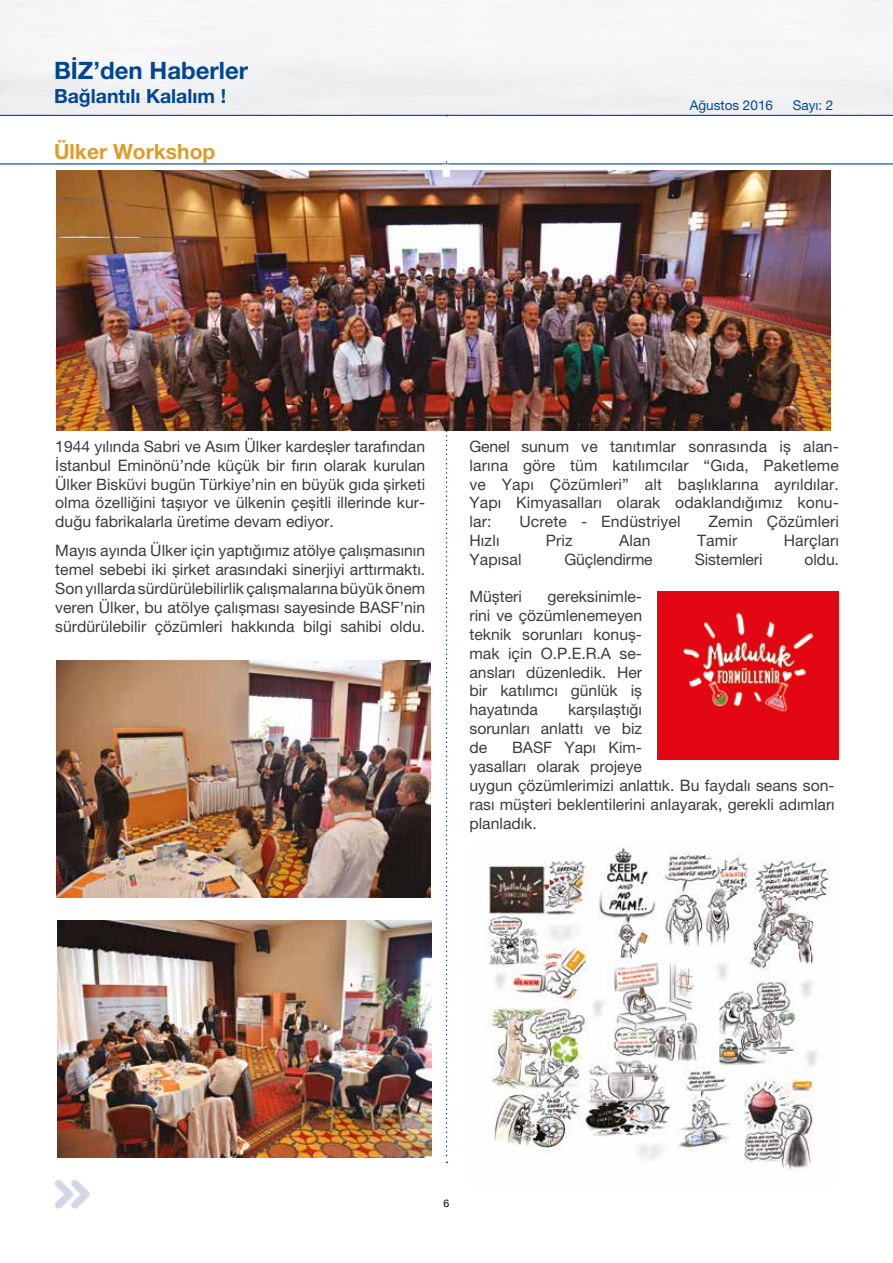
<style>
.page{position:relative;width:893px;height:1263px;background:#fff}
.page>*{position:absolute;margin:0;border:0;box-sizing:border-box;transform-origin:0 0}
.t1{font:700 24px "Helvetica Neue LT Pro";color:#014694}
.t2{font:700 21px "Helvetica Neue LT Pro";color:#de9c2b}
.t3{font:700 19.5px "Helvetica Neue LT Pro";color:#014694}
.t4{font:15.75px/18.9px "Helvetica Neue LT Pro";color:#3c3c3b;text-align:justify}
.t5{font:13.5px "Helvetica Neue LT Pro";color:#014694}
.t6{font:10.5px "Helvetica Neue LT Pro";color:#000}
</style>
<div class="page">
<img style="left:55px;top:1180px;width:35px;height:29px">
<svg style="left:446px;top:116px;width:1px;height:1047px"></svg>
<hr style="left:0;top:115px;width:893px;height:1px;background:#014694">
<hr style="left:0;top:163px;width:893px;height:2px;background:#014694">
<img style="left:657px;top:592px;width:182px;height:167px">
<img style="left:485px;top:847px;width:346px;height:324px">
<img style="left:56px;top:171px;width:774px;height:259px">
<img style="left:56px;top:661px;width:375px;height:236px">
<img style="left:57px;top:921px;width:375px;height:236px">
<div style="left:442px;top:118px;width:7px;height:43px;background:#fff"></div>
<div style="left:442px;top:165px;width:8px;height:12px;background:#fff"></div>
<h1 class="t1" style="left:54px;top:56px;width:196px">BİZ’den Haberler</h1>
<p class="t3" style="left:54px;top:83px;width:174px">Bağlantılı Kalalım !</p>
<h2 class="t2" style="left:54px;top:138px;width:163px">Ülker Workshop</h2>
<p class="t5" style="left:690px;top:98px;width:85px">Ağustos 2016</p>
<p class="t5" style="left:793px;top:98px;width:42px">Sayı: 2</p>
<p class="t4" style="left:55px;top:436px;width:371px">1944 yılında Sabri ve Asım Ülker kardeşler tarafından İstanbul Eminönü’nde küçük bir fırın olarak kurulan Ülker Bisküvi bugün Türkiye’nin en büyük gıda şirketi olma özelliğini taşıyor ve ülkenin çeşitli illerinde kur&shy;duğu fabrikalarla üretime devam ediyor.</p>
<p class="t4" style="left:55px;top:541px;width:371px">Mayıs ayında Ülker için yaptığımız atölye çalışmasının temel sebebi iki şirket arasındaki sinerjiyi arttırmaktı.<br>Son yıllarda sürdürülebilirlik çalışmalarına büyük önem veren Ülker, bu atölye çalışması sayesinde BASF’nin sürdürülebilir çözümleri hakkında bilgi sahibi oldu.</p>
<p class="t4" style="left:469px;top:436px;width:371px">Genel sunum ve tanıtımlar sonrasında iş alan&shy;larına göre tüm katılımcılar “Gıda, Paketleme ve Yapı Çözümleri” alt başlıklarına ayrıldılar.<br>Yapı Kimyasalları olarak odaklandığımız konu&shy;lar:</p>
<p class="t4" style="left:519px;top:512px;width:163px">Ucrete - Endüstriyel</p>
<p class="t4" style="left:708px;top:512px;width:132px">Zemin Çözümleri</p>
<p class="t4" style="left:469px;top:531px;width:32px">Hızlı</p>
<p class="t4" style="left:546px;top:531px;width:28px">Priz</p>
<p class="t4" style="left:619px;top:531px;width:33px">Alan</p>
<p class="t4" style="left:697px;top:531px;width:42px">Tamir</p>
<p class="t4" style="left:784px;top:531px;width:57px">Harçları</p>
<p class="t4" style="left:469px;top:550px;width:54px">Yapısal</p>
<p class="t4" style="left:564px;top:550px;width:90px">Güçlendirme</p>
<p class="t4" style="left:695px;top:550px;width:69px">Sistemleri</p>
<p class="t4" style="left:805px;top:550px;width:36px">oldu.</p>
<p class="t4" style="left:469px;top:587px;width:174px;text-indent:78px">gereksinimle&shy;rini ve çözümlenemeyen teknik sorunları konuş&shy;mak için O.P.E.R.A se&shy;ansları düzenledik. Her bir katılımcı günlük iş hayatında</p>
<p class="t4" style="left:469px;top:587px;width:54px">Müşteri</p>
<p class="t4" style="left:469px;top:700px;width:174px;text-indent:99px">karşılaştığı sorunları anlattı ve biz de</p>
<p class="t4" style="left:469px;top:738px;width:367px;text-align:left;text-indent:43px">BASF Yapı Kim-<br>yasalları olarak projeye<br>uygun çözümlerimizi anlattık. Bu faydalı seans son&shy;rası müşteri beklentilerini anlayarak, gerekli adımları planladık.</p>
<p class="t6" style="left:444px;top:1197px;width:7px">6</p>
</div>
